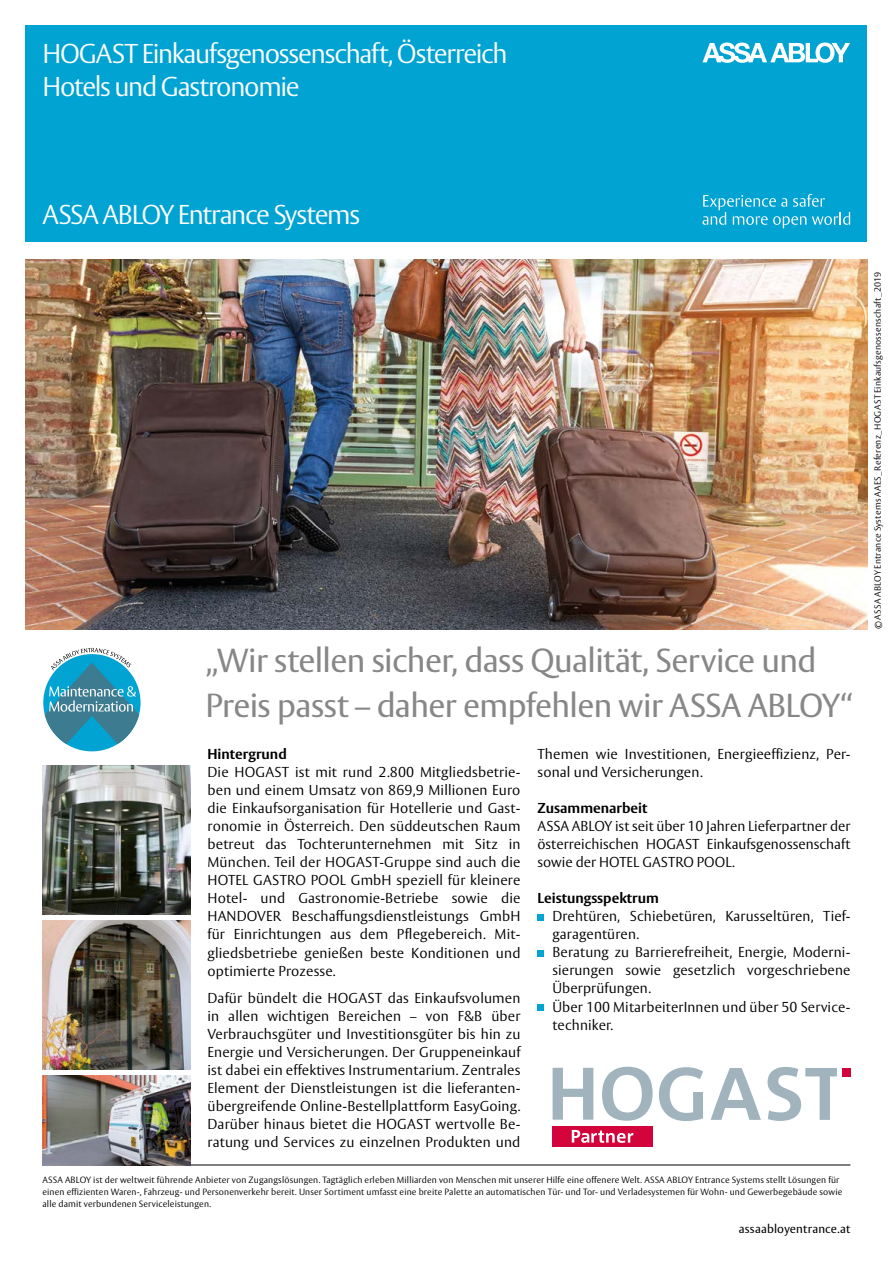
<style>
.page{position:relative;width:893px;height:1263px;background:#fff}
.page>*{position:absolute;margin:0;border:0;box-sizing:border-box;transform-origin:0 0}
.t1{font:33px/45px "ASSA Vesta";letter-spacing:-.02em;color:#878787}
.t2{font:300 27px/32.4px "ASSA Vesta";letter-spacing:-.05em;color:#fff}
.t3{font:300 14.25px/18px "ASSA Vesta";letter-spacing:.01em;color:#000;text-align:justify}
.t4{font:700 14.25px "ASSA Vesta";color:#000}
.t5{font:12px "ASSA Vesta";letter-spacing:.015em;color:#000}
.t6{font:300 9px/12px "ASSA Vesta";letter-spacing:.015em;color:#000}
</style>
<div class="page">
<hr style="left:43px;top:1165px;width:807px;height:1px;background:#000">
<div style="left:537px;top:914px;width:7px;height:6px;background:#00a3d2"></div>
<div style="left:537px;top:950px;width:7px;height:6px;background:#00a3d2"></div>
<div style="left:537px;top:1004px;width:7px;height:6px;background:#00a3d2"></div>
<div style="left:26px;top:26px;width:841px;height:216px;background:#00a3d2"></div>
<svg style="left:702px;top:42px;width:148px;height:21px"></svg>
<img style="left:26px;top:259px;width:841px;height:370px">
<div style="left:43px;top:654px;width:98px;height:97px;background:#00a3d2;border-radius:50%"></div>
<svg style="left:45px;top:648px;width:94px;height:96px"></svg>
<img style="left:43px;top:765px;width:147px;height:149px">
<img style="left:43px;top:921px;width:147px;height:148px">
<img style="left:43px;top:1076px;width:147px;height:89px">
<svg style="left:659px;top:1067px;width:44px;height:54px"></svg>
<svg style="left:711px;top:1068px;width:50px;height:52px"></svg>
<svg style="left:553px;top:1068px;width:40px;height:52px"></svg>
<svg style="left:602px;top:1067px;width:51px;height:54px"></svg>
<svg style="left:767px;top:1067px;width:70px;height:54px"></svg>
<div style="left:842px;top:1068px;width:8px;height:8px;background:#d3033b"></div>
<div style="left:553px;top:1126px;width:100px;height:20px;background:#d3033b"></div>
<svg style="left:572px;top:1130px;width:61px;height:13px"></svg>
<svg style="left:702px;top:194px;width:148px;height:34px"></svg>
<h2 class="t2" style="left:43px;top:39px;width:467px">HOGAST Einkaufsgenossenschaft, Österreich<br>Hotels und Gastronomie</h2>
<h2 class="t2" style="left:43px;top:200px;width:319px">ASSA ABLOY Entrance Systems</h2>
<h1 class="t1" style="left:205px;top:639px;width:650px">„Wir stellen sicher, dass Qualität, Service und<br>Preis passt – daher empfehlen wir ASSA ABLOY“</h1>
<p class="t4" style="left:207px;top:746px;width:81px">Hintergrund</p>
<p class="t3" style="left:207px;top:764px;width:314px">Die HOGAST ist mit rund 2.800 Mitgliedsbetrie&shy;ben und einem Umsatz von 869,9 Millionen Euro die Einkaufsorganisation für Hotellerie und Gast&shy;ronomie in Österreich. Den süddeutschen Raum betreut das Tochterunternehmen mit Sitz in München. Teil der HOGAST-Gruppe sind auch die HOTEL GASTRO POOL GmbH speziell für kleinere Hotel- und Gastronomie-Betriebe sowie die HANDOVER Beschaffungsdienstleistungs GmbH für Einrichtungen aus dem Pflegebereich. Mit&shy;gliedsbetriebe genießen beste Konditionen und optimierte Prozesse.</p>
<p class="t3" style="left:207px;top:989px;width:314px">Dafür bündelt die HOGAST das Einkaufsvolumen in allen wichtigen Bereichen – von F&amp;B über Verbrauchsgüter und Investitionsgüter bis hin zu Energie und Versicherungen. Der Gruppeneinkauf ist dabei ein effektives Instrumentarium. Zentrales Element der Dienstleistungen ist die lieferanten&shy;übergreifende Online-Bestellplattform EasyGoing.<br>Darüber hinaus bietet die HOGAST wertvolle Be&shy;ratung und Services zu einzelnen Produkten und</p>
<p class="t3" style="left:537px;top:746px;width:313px">Themen wie Investitionen, Energieeffizienz, Per&shy;sonal und Versicherungen.</p>
<p class="t4" style="left:537px;top:800px;width:111px">Zusammenarbeit</p>
<p class="t3" style="left:537px;top:818px;width:314px">ASSA ABLOY ist seit über 10 Jahren Lieferpartner der österreichischen HOGAST Einkaufsgenossenschaft sowie der HOTEL GASTRO POOL.</p>
<p class="t4" style="left:537px;top:890px;width:123px">Leistungsspektrum</p>
<p class="t3" style="left:552px;top:908px;width:300px;text-align:left">Drehtüren, Schiebetüren, Karusseltüren, Tief&shy;garagentüren.<br>Beratung zu Barrierefreiheit, Energie, Moderni&shy;sierungen sowie gesetzlich vorgeschriebene Überprüfungen.<br>Über 100 MitarbeiterInnen und über 50 Service&shy;techniker.</p>
<p class="t6" style="left:43px;top:1174px;width:801px">ASSA ABLOY ist der weltweit führende Anbieter von Zugangslösungen. Tagtäglich erleben Milliarden von Menschen mit unserer Hilfe eine offenere Welt. ASSA ABLOY Entrance Systems stellt Lösungen für einen effizienten Waren-, Fahrzeug- und Personenverkehr bereit. Unser Sortiment umfasst eine breite Palette an automatischen Tür- und Tor- und Verladesystemen für Wohn- und Gewerbegebäude sowie alle damit verbundenen Serviceleistungen.</p>
<p class="t5" style="left:739px;top:1222px;width:113px">assaabloyentrance.at</p>
<p class="t6" style="left:872px;top:629px;width:359px;rotate:-90deg">© ASSA ABLOY Entrance Systems AAES_Referenz_HOGAST Einkaufsgenossenschaft_2019</p>
</div>
